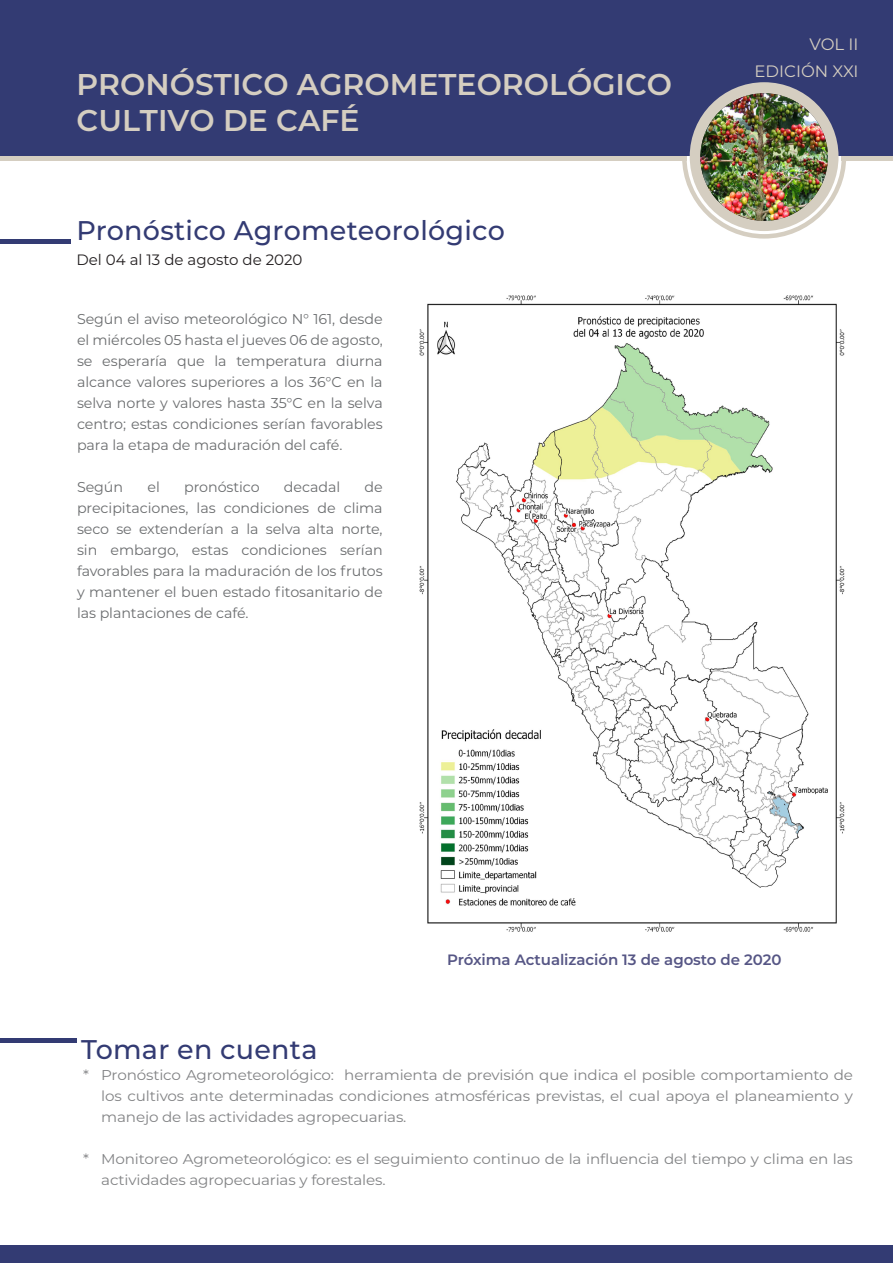
<style>
.page{position:relative;width:893px;height:1263px;background:#fff}
.page>*{position:absolute;margin:0;border:0;box-sizing:border-box;transform-origin:0 0}
.t1{font:600 30px/36px "Montserrat";color:#d5cec1}
.t2{font:500 27px "Montserrat";letter-spacing:.01em;color:#333b73}
.t3{font:16.5px/27px "Montserrat";color:#d5cec1;text-align:right}
.t4{font:600 15px "Montserrat";letter-spacing:-.005em;color:#565685}
.t5{font:15px "Montserrat";color:#231f20}
.t6{font:14.25px/21px "Montserrat";letter-spacing:-.005em;color:#6b6d6f;text-align:justify}
.t7{font:14.25px/21px "Montserrat";letter-spacing:-.01em;color:#828385;text-align:justify;scale:1.06 1}
</style>
<div class="page">
<div style="left:0;top:0;width:893px;height:156px;background:#333b73"></div>
<svg style="left:682px;top:156px;width:164px;height:83px"></svg>
<div style="left:690px;top:82px;width:148px;height:149px;background:#d5cec1;border-radius:50%"></div>
<img style="left:700px;top:93px;width:128px;height:128px;border-radius:64px">
<div style="left:0;top:1245px;width:893px;height:18px;background:#333b73"></div>
<div style="left:0;top:239px;width:70px;height:5px;background:#333b73"></div>
<hr style="left:0;top:156px;width:687px;height:4px;background:#d5cec1">
<hr style="left:841px;top:156px;width:52px;height:4px;background:#d5cec1">
<div style="left:0;top:1038px;width:77px;height:5px;background:#333b73"></div>
<img style="left:419px;top:295px;width:426px;height:637px">
<h1 class="t1" style="left:77px;top:65px;width:597px">PRONÓSTICO AGROMETEOROLÓGICO<br>CULTIVO DE CAFÉ</h1>
<h2 class="t2" style="left:77px;top:212px;width:430px">Pronóstico Agrometeorológico</h2>
<p class="t5" style="left:77px;top:249px;width:227px">Del 04 al 13 de agosto de 2020</p>
<p class="t6" style="left:77px;top:308px;width:307px">Según el aviso meteorológico N° 161, desde el miércoles 05 hasta el jueves 06 de agosto, se esperaría que la temperatura diurna alcance valores superiores a los 36°C en la selva norte y valores hasta 35°C en la selva centro; estas condiciones serían favorables para la etapa de maduración del café.</p>
<p class="t6" style="left:77px;top:476px;width:48px">Según</p>
<p class="t6" style="left:147px;top:476px;width:14px">el</p>
<p class="t6" style="left:184px;top:476px;width:77px">pronóstico</p>
<p class="t6" style="left:284px;top:476px;width:58px">decadal</p>
<p class="t6" style="left:77px;top:476px;width:307px;text-indent:287px">de precipitaciones, las condiciones de clima seco se extenderían a la selva alta norte, sin embargo, estas condiciones serían favorables para la maduración de los frutos y mantener el buen estado fitosanitario de las plantaciones de café.</p>
<p class="t3" style="left:755px;top:30px;width:105px">VOL II<br>EDICIÓN XXI</p>
<p class="t4" style="left:447px;top:949px;width:336px">Próxima Actualización 13 de agosto de 2020</p>
<h2 class="t2" style="left:81px;top:1031px;width:238px">Tomar en cuenta</h2>
<p class="t7" style="left:101px;top:1064px;width:711px;text-indent:-18px">* Pronóstico Agrometeorológico: herramienta de previsión que indica el posible comportamiento de los cultivos ante determinadas condiciones atmosféricas previstas, el cual apoya el planeamiento y manejo de las actividades agropecuarias.</p>
<p class="t7" style="left:101px;top:1148px;width:711px;text-indent:-18px">* Monitoreo Agrometeorológico: es el seguimiento continuo de la influencia del tiempo y clima en las actividades agropecuarias y forestales.</p>
</div>
